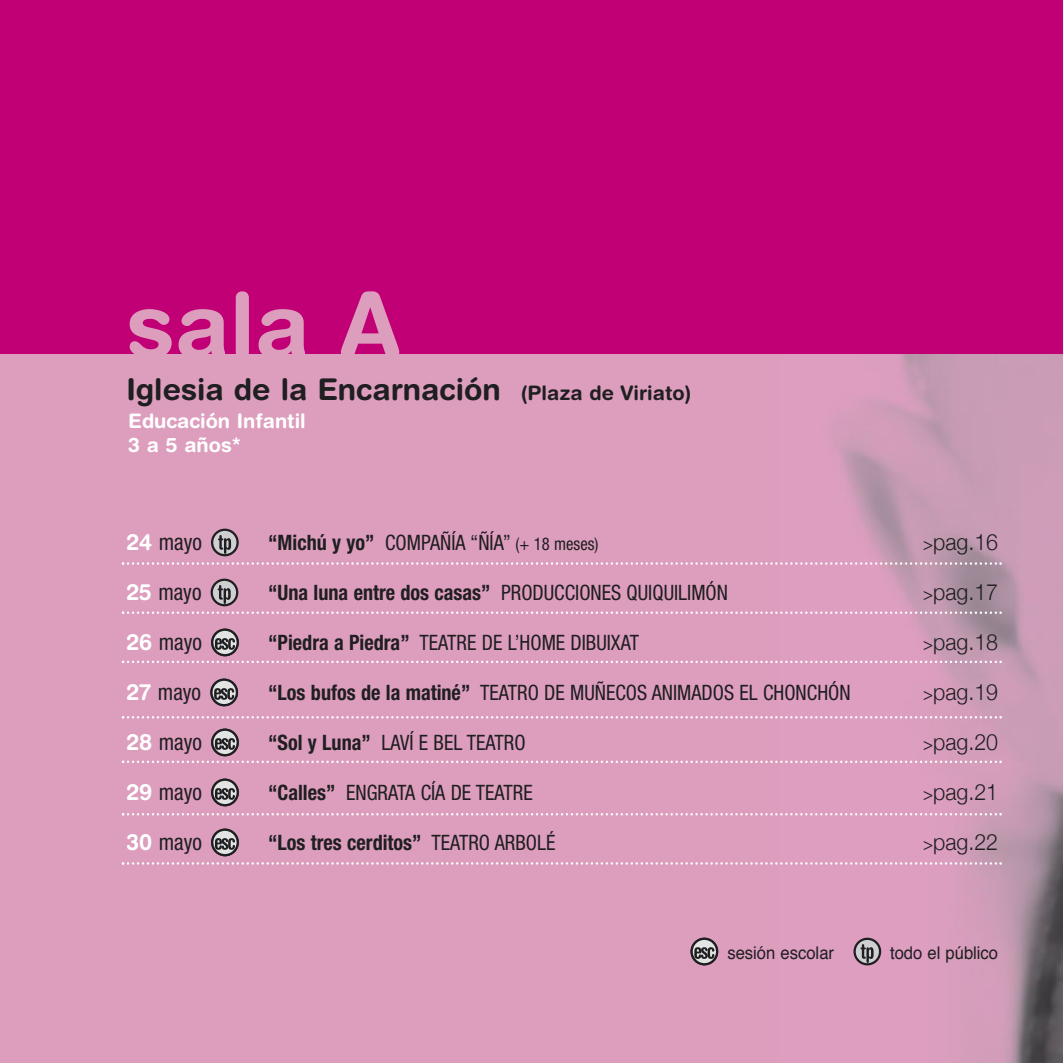
<style>
.page{position:relative;width:1063px;height:1063px;background:#fff}
.page>*{position:absolute;margin:0;border:0;box-sizing:border-box;transform-origin:0 0}
.t1{font:700 90px "Helvetica Rounded";color:#dd9ebe}
.t2{font:700 30px "Helvetica Rounded";color:#1f1e21}
.t3{font:300 22.5px "Helvetica Neue";color:#1f1e21;scale:.95 1}
.t4{font:condensed 22.5px "Helvetica Neue";color:#1f1e21;scale:.95 1}
.t5{font:condensed 21.25px "Helvetica Neue";color:#1f1e21;scale:.95 1}
.t6{font:700 condensed 21.25px "Helvetica Neue";color:#1f1e21;scale:.95 1}
.t7{font:700 20px/24px "Helvetica Rounded";color:#fff}
.t8{font:17.5px "Helvetica";color:#1f1e21;scale:.95 1}
.s1{font-size:20px}
.s2{font-family:"Helvetica Rounded";font-weight:700;font-stretch:normal;color:#fff}
.s3{font-weight:700}
.s4{font-size:17.5px}
.s5{font-weight:400;font-stretch:condensed;font-size:17.5px}
.s6{font-weight:400}
</style>
<div class="page">
<div style="left:0;top:354px;width:1063px;height:709px;background:#dd9ebe"></div>
<img style="left:781px;top:354px;width:282px;height:709px">
<svg style="left:212px;top:580px;width:25px;height:25px"></svg>
<div style="left:211px;top:579px;width:27px;height:27px;border:2px solid #1f1e21;border-radius:50%"></div>
<svg style="left:218px;top:585px;width:13px;height:19px"></svg>
<svg style="left:212px;top:830px;width:26px;height:25px"></svg>
<div style="left:211px;top:829px;width:28px;height:27px;border:2px solid #1f1e21;border-radius:50%"></div>
<svg style="left:215px;top:838px;width:20px;height:12px"></svg>
<svg style="left:212px;top:780px;width:26px;height:25px"></svg>
<div style="left:211px;top:779px;width:28px;height:27px;border:2px solid #1f1e21;border-radius:50%"></div>
<svg style="left:215px;top:788px;width:20px;height:12px"></svg>
<svg style="left:212px;top:730px;width:26px;height:25px"></svg>
<div style="left:211px;top:729px;width:28px;height:27px;border:2px solid #1f1e21;border-radius:50%"></div>
<svg style="left:215px;top:738px;width:20px;height:12px"></svg>
<svg style="left:211px;top:680px;width:26px;height:25px"></svg>
<div style="left:210px;top:679px;width:28px;height:27px;border:2px solid #1f1e21;border-radius:50%"></div>
<svg style="left:214px;top:688px;width:20px;height:12px"></svg>
<svg style="left:212px;top:630px;width:26px;height:25px"></svg>
<div style="left:211px;top:629px;width:28px;height:27px;border:2px solid #1f1e21;border-radius:50%"></div>
<svg style="left:215px;top:638px;width:20px;height:12px"></svg>
<svg style="left:212px;top:530px;width:26px;height:25px"></svg>
<div style="left:211px;top:529px;width:28px;height:27px;border:2px solid #1f1e21;border-radius:50%"></div>
<svg style="left:218px;top:535px;width:13px;height:19px"></svg>
<div style="left:0;top:0;width:1063px;height:354px;background:#c10076"></div>
<svg style="left:122px;top:562px;width:880px;height:3px"></svg>
<svg style="left:122px;top:611px;width:880px;height:3px"></svg>
<svg style="left:122px;top:661px;width:880px;height:2px"></svg>
<svg style="left:122px;top:761px;width:880px;height:2px"></svg>
<svg style="left:122px;top:716px;width:880px;height:3px"></svg>
<svg style="left:122px;top:813px;width:880px;height:3px"></svg>
<svg style="left:122px;top:862px;width:880px;height:3px"></svg>
<svg style="left:855px;top:939px;width:25px;height:25px"></svg>
<div style="left:853px;top:938px;width:28px;height:27px;border:2px solid #1f1e21;border-radius:50%"></div>
<svg style="left:861px;top:944px;width:13px;height:19px"></svg>
<svg style="left:692px;top:939px;width:25px;height:25px"></svg>
<div style="left:691px;top:938px;width:27px;height:27px;border:2px solid #1f1e21;border-radius:50%"></div>
<svg style="left:694px;top:947px;width:20px;height:12px"></svg>
<h1 class="t1" style="left:127px;top:293px;width:275px">sala A</h1>
<h2 class="t2" style="left:127px;top:378px;width:566px">Iglesia de la Encarnación <span class="s1">(Plaza de Viriato)</span></h2>
<p class="t7" style="left:128px;top:411px;width:179px">Educación Infantil<br>3 a 5 años*</p>
<p class="t4" style="left:127px;top:534px;width:81px"><span class="s2">24</span> mayo</p>
<p class="t5" style="left:268px;top:535px;width:349px"><span class="s3">“Michú y yo”</span> COMPAÑÍA “ÑÍA” <span class="s4">(+ 18 meses)</span></p>
<p class="t3" style="left:923px;top:528px;width:80px"><span class="s5">&gt;</span>pag.16</p>
<p class="t4" style="left:127px;top:584px;width:80px"><span class="s2">25</span> mayo</p>
<p class="t5" style="left:268px;top:585px;width:485px"><span class="s3">“Una luna entre dos casas”</span> PRODUCCIONES QUIQUILIMÓN</p>
<p class="t3" style="left:923px;top:578px;width:80px"><span class="s5">&gt;</span>pag.17</p>
<p class="t4" style="left:127px;top:634px;width:81px"><span class="s2">26</span> mayo</p>
<p class="t5" style="left:268px;top:635px;width:392px"><span class="s3">“Piedra a Piedra”</span> TEATRE DE L’HOME DIBUIXAT</p>
<p class="t3" style="left:923px;top:628px;width:80px"><span class="s5">&gt;</span>pag.18</p>
<p class="t4" style="left:127px;top:684px;width:80px"><span class="s2">27</span> mayo</p>
<p class="t5" style="left:268px;top:685px;width:615px"><span class="s3">“Los bufos de la matiné”</span> TEATRO DE MUÑECOS ANIMADOS EL CHONCHÓN</p>
<p class="t3" style="left:923px;top:678px;width:80px"><span class="s5">&gt;</span>pag.19</p>
<p class="t4" style="left:127px;top:734px;width:81px"><span class="s2">28</span> mayo</p>
<p class="t5" style="left:268px;top:735px;width:272px"><span class="s3">“Sol y Luna”</span> LAVÍ E BEL TEATRO</p>
<p class="t3" style="left:923px;top:728px;width:80px"><span class="s5">&gt;</span>pag.20</p>
<p class="t4" style="left:127px;top:784px;width:81px"><span class="s2">29</span> mayo</p>
<p class="t5" style="left:268px;top:785px;width:280px"><span class="s3">“Calles”</span> ENGRATA CÍA DE TEATRE</p>
<p class="t3" style="left:923px;top:778px;width:80px"><span class="s5">&gt;</span>pag.21</p>
<p class="t4" style="left:127px;top:834px;width:81px"><span class="s2">30</span> mayo</p>
<p class="t6" style="left:268px;top:835px;width:304px">“Los tres cerditos” <span class="s6">TEATRO ARBOLÉ</span></p>
<p class="t3" style="left:923px;top:828px;width:80px"><span class="s5">&gt;</span>pag.22</p>
<p class="t8" style="left:727px;top:945px;width:114px">sesión escolar</p>
<p class="t8" style="left:890px;top:945px;width:115px">todo el público</p>
</div>
